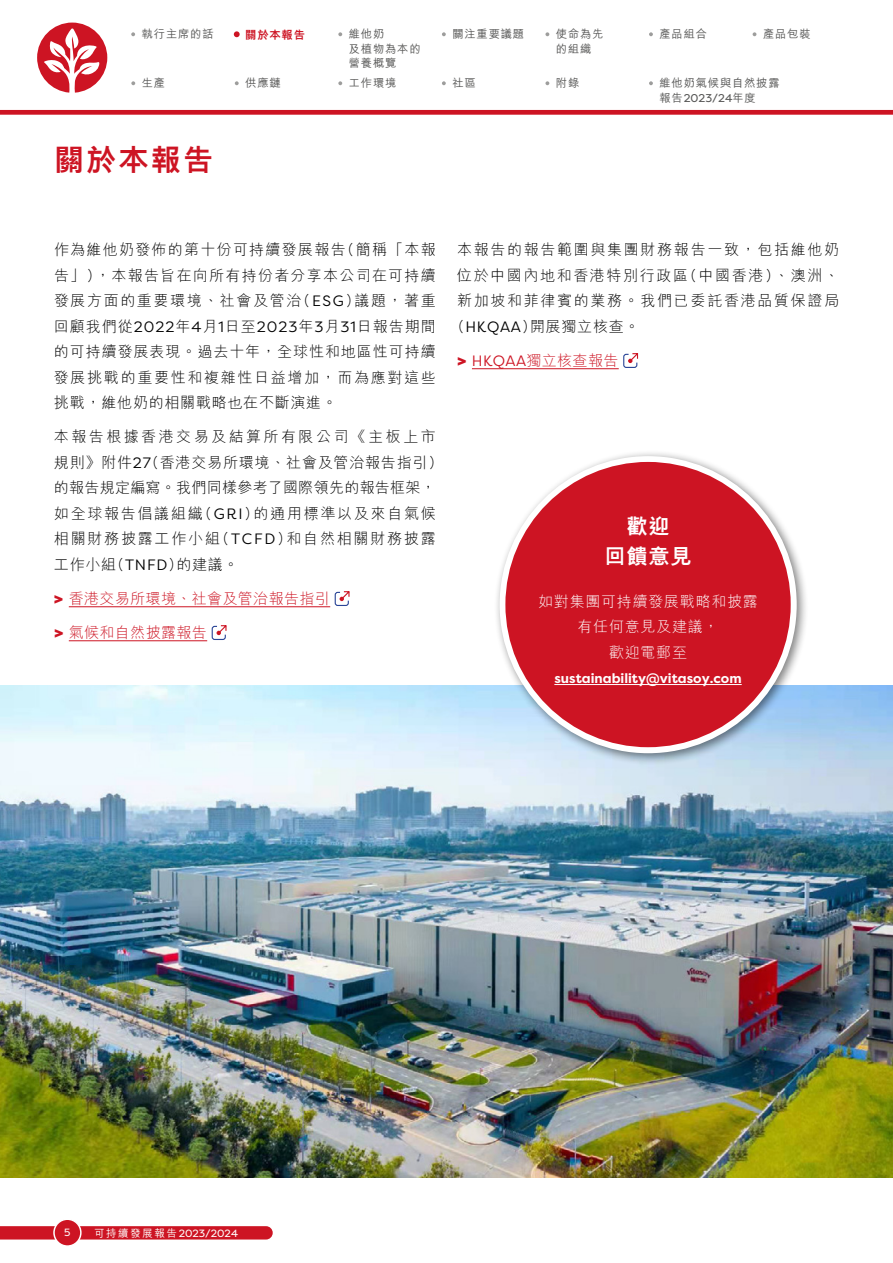
<style>
.page{position:relative;width:893px;height:1263px;background:#fff}
.page>*{position:absolute;margin:0;border:0;box-sizing:border-box;transform-origin:0 0}
.t1{font:800 30px "M Hei HK";letter-spacing:.075em;color:#cd1423}
.t2{font:800 21px/30px "M Hei HK";letter-spacing:.05em;color:#fff;text-align:center}
.t3{font:300 15px/25.5px "M Hei HK";letter-spacing:.11em;color:#000;text-align:justify}
.t4{font:300 15px "M Hei HK";letter-spacing:.025em;color:#cd1423}
.t5{font:300 15px/25.5px "M Hei HK";letter-spacing:.05em;color:#fff;text-align:center}
.t6{font:700 13.5px "Filson Pro";color:#fff}
.t7{font:500 11.25px/14.2px "M Hei HK";letter-spacing:.075em;color:#575756}
.t8{font:11.25px "Filson Pro";color:#575756}
.t9{font:800 11.25px "M Hei HK";letter-spacing:.075em;color:#cd1423}
.t10{font:10.5px "Filson Pro";color:#fff}
.s1{font-family:"M Hei HK";font-weight:500}
.s2{font-family:"Filson Pro";font-weight:400}
.s3{font-family:"Filson Pro";font-weight:900}
</style>
<div class="page">
<svg style="left:37px;top:23px;width:70px;height:70px"></svg>
<svg style="left:0;top:110px;width:893px;height:5px;background:#d02230"></svg>
<svg style="left:0;top:1226px;width:273px;height:13px;background:#cd1827"></svg>
<div style="left:54px;top:1219px;width:27px;height:27px;background:#cd1423;border-radius:50%"></div>
<div style="left:53px;top:1218px;width:29px;height:29px;border:2px solid #fff;border-radius:50%"></div>
<svg style="left:649px;top:32px;width:4px;height:4px"></svg>
<svg style="left:131px;top:32px;width:4px;height:4px"></svg>
<svg style="left:131px;top:81px;width:4px;height:4px"></svg>
<svg style="left:753px;top:32px;width:3px;height:4px"></svg>
<svg style="left:338px;top:32px;width:4px;height:4px"></svg>
<svg style="left:338px;top:81px;width:4px;height:4px"></svg>
<svg style="left:442px;top:32px;width:4px;height:4px"></svg>
<svg style="left:442px;top:81px;width:4px;height:4px"></svg>
<svg style="left:234px;top:31px;width:6px;height:6px"></svg>
<svg style="left:235px;top:81px;width:4px;height:4px"></svg>
<svg style="left:545px;top:32px;width:4px;height:4px"></svg>
<svg style="left:545px;top:81px;width:4px;height:4px"></svg>
<svg style="left:649px;top:81px;width:4px;height:4px"></svg>
<hr style="left:69px;top:606px;width:261px;height:1px;background:#cd1423">
<hr style="left:69px;top:640px;width:138px;height:1px;background:#cd1423">
<svg style="left:334px;top:591px;width:16px;height:15px"></svg>
<svg style="left:211px;top:625px;width:16px;height:15px"></svg>
<hr style="left:472px;top:368px;width:147px;height:1px;background:#cd1423">
<svg style="left:623px;top:353px;width:16px;height:15px"></svg>
<img style="left:0;top:686px;width:893px;height:492px">
<div style="left:493px;top:450px;width:316px;height:316px;background:#000;opacity:.5"></div>
<div style="left:500px;top:456px;width:297px;height:297px;background:#fff;border-radius:50%"></div>
<div style="left:505px;top:462px;width:286px;height:285px;background:#cd1423;border-radius:50%"></div>
<hr style="left:554px;top:684px;width:188px;height:1px;background:#fff">
<p class="t7" style="left:556px;top:26px;width:49px">使命為先的組織</p>
<p class="t7" style="left:556px;top:75px;width:25px">附錄</p>
<p class="t7" style="left:659px;top:75px;width:122px">維他奶氣候與自然披露</p>
<p class="t8" style="left:659px;top:90px;width:98px"><span class="s1">報告</span>2023/24<span class="s1">年度</span></p>
<p class="t7" style="left:142px;top:26px;width:73px">執行主席的話</p>
<p class="t7" style="left:349px;top:26px;width:37px">維他奶</p>
<p class="t7" style="left:659px;top:26px;width:49px">產品組合</p>
<p class="t7" style="left:763px;top:26px;width:49px">產品包裝</p>
<p class="t7" style="left:349px;top:40px;width:73px">及植物為本的營養概覽</p>
<p class="t7" style="left:142px;top:75px;width:25px">生產</p>
<p class="t7" style="left:349px;top:75px;width:49px">工作環境</p>
<p class="t7" style="left:452px;top:26px;width:73px">關注重要議題</p>
<p class="t7" style="left:452px;top:75px;width:25px">社區</p>
<p class="t9" style="left:245px;top:29px;width:61px">關於本報告</p>
<p class="t7" style="left:245px;top:75px;width:37px">供應鏈</p>
<h1 class="t1" style="left:54px;top:145px;width:160px">關於本報告</h1>
<p class="t3" style="left:54px;top:237px;width:383px">作為維他奶發佈的第十份可持續發展報告(簡稱「本報告」)，本報告旨在向所有持份者分享本公司在可持續發展方面的重要環境、社會及管治(<span class="s2">ESG</span>)議題，著重回顧我們從<span class="s2">2022</span>年<span class="s2">4</span>月<span class="s2">1</span>日至<span class="s2">2023</span>年<span class="s2">3</span>月<span class="s2">31</span>日報告期間的可持續發展表現。過去十年，全球性和地區性可持續發展挑戰的重要性和複雜性日益增加，而為應對這些挑戰，維他奶的相關戰略也在不斷演進。</p>
<p class="t3" style="left:54px;top:424px;width:383px">本報告根據香港交易及結算所有限公司《主板上市規則》附件<span class="s2">27</span>(香港交易所環境、社會及管治報告指引)的報告規定編寫。我們同樣參考了國際領先的報告框架，如全球報告倡議組織(<span class="s2">GRI</span>)的通用標準以及來自氣候相關財務披露工作小組(<span class="s2">TCFD</span>)和自然相關財務披露工作小組(<span class="s2">TNFD</span>)的建議。</p>
<p class="t4" style="left:54px;top:591px;width:277px"><span class="s3">&gt;</span> 香港交易所環境、社會及管治報告指引</p>
<p class="t4" style="left:54px;top:625px;width:154px"><span class="s3">&gt;</span> 氣候和自然披露報告</p>
<p class="t3" style="left:457px;top:237px;width:383px">本報告的報告範圍與集團財務報告一致，包括維他奶位於中國內地和香港特別行政區(中國香港)、澳洲、新加坡和菲律賓的業務。我們已委託香港品質保證局(<span class="s2">HKQAA</span>)開展獨立核查。</p>
<p class="t4" style="left:457px;top:353px;width:163px"><span class="s3">&gt;</span> <span class="s2">HKQAA</span>獨立核查報告</p>
<h2 class="t2" style="left:604px;top:510px;width:89px">歡迎<br>回饋意見</h2>
<p class="t5" style="left:538px;top:588px;width:221px">如對集團可持續發展戰略和披露有任何意見及建議，<br>歡迎電郵至</p>
<p class="t6" style="left:554px;top:670px;width:189px">sustainability@vitasoy.com</p>
<p class="t10" style="left:64px;top:1226px;width:8px">5</p>
<p class="t10" style="left:94px;top:1226px;width:145px"><span class="s1">可持續發展報告</span>2023/2024</p>
</div>
